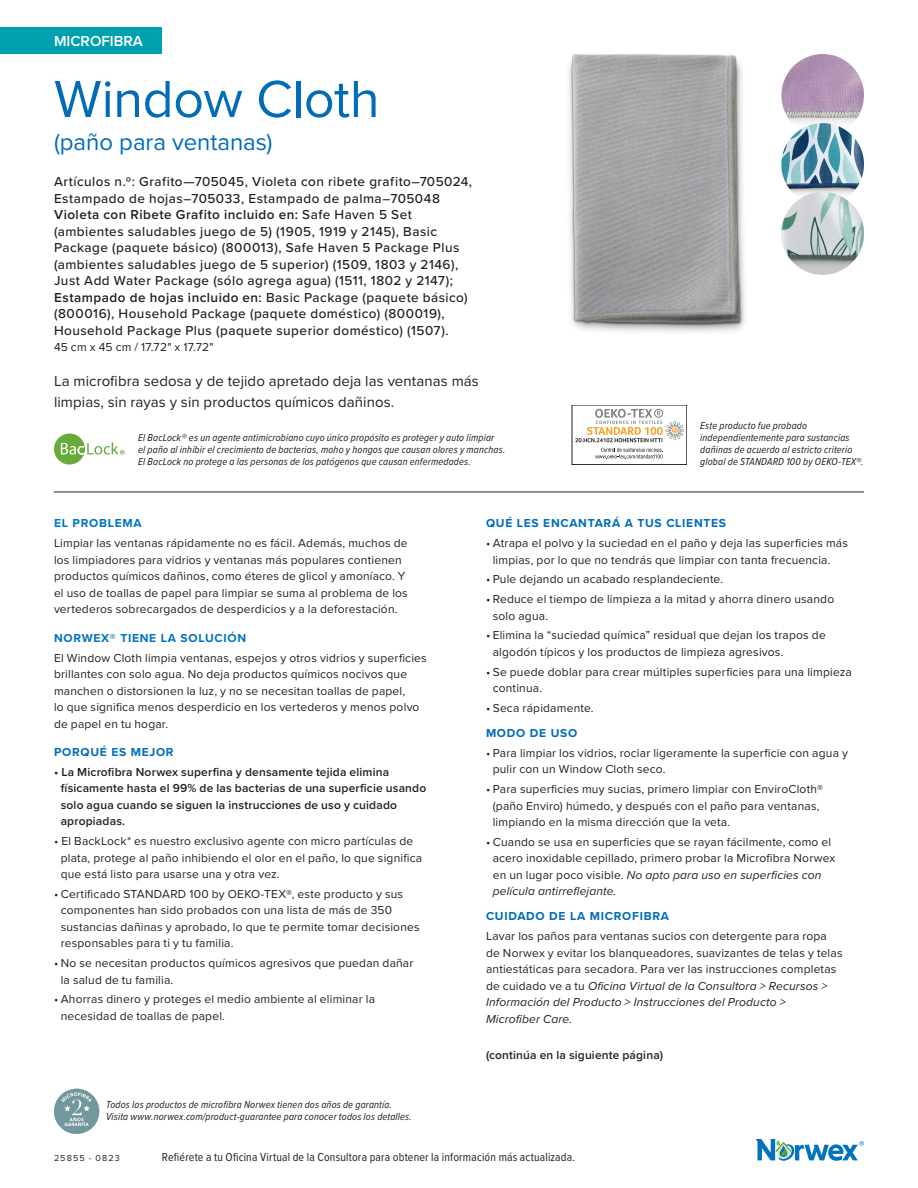
<style>
.page{position:relative;width:918px;height:1188px;background:#fff}
.page>*{position:absolute;margin:0;border:0;box-sizing:border-box;transform-origin:0 0}
.Product_Name{font:54px "Proxima Nova";letter-spacing:-.01em;color:#026cb6}
.Product_Name-2{font:24px "Proxima Nova";letter-spacing:-.005em;color:#026cb6}
.Description{font:15px/21px "Proxima Nova";letter-spacing:.005em;color:#231f20}
.Section_Heading{font:600 15px "Proxima Nova";color:#fff}
.Item_Number{font:500 13.5px/16.5px "Proxima Nova";letter-spacing:.035em;color:#231f20}
.Bullets{font:12px/16.5px "Proxima Nova";letter-spacing:.015em;color:#231f20}
.Body_Copy{font:12px/16.5px "Proxima Nova";letter-spacing:.015em;color:#231f20}
.Bullets-2{font:600 12px/16.5px "Proxima Nova";letter-spacing:.015em;color:#231f20}
.Footer_Disclaimer{font:12px "Proxima Nova Cond";letter-spacing:.015em;color:#231f20}
.Blue_Subhead{font:700 12px "Proxima Nova";letter-spacing:.06em;color:#026cb6}
.Blue_Subhead-2{font:700 12px "Proxima Nova";letter-spacing:.06em;color:#0174bc}
.Continued_pg_1{font:600 12px "Proxima Nova";letter-spacing:.015em;color:#231f20}
.Size{font:12px "Proxima Nova";letter-spacing:.015em;color:#231f20}
.BacLock_Italic{font:italic 10.5px/12px "Proxima Nova Cond";letter-spacing:.015em;color:#231f20}
.Ingredient_Warranty_Italic{font:italic 10.5px/12px "Proxima Nova Cond";letter-spacing:.015em;color:#231f20}
.Footer_Disclaimer-2{font:9px "Proxima Nova";letter-spacing:.125em;color:#231f20}
.s1{font-weight:600}
.s2{font-style:italic}
</style>
<div class="page">
<div style="left:0;top:27px;width:162px;height:27px;background:#00a0af"></div>
<hr style="left:54px;top:492px;width:810px;height:1px;background:#231f20">
<svg style="left:756px;top:1139px;width:108px;height:22px"></svg>
<svg style="left:595px;top:448px;width:68px;height:11px"></svg>
<div style="left:572px;top:405px;width:115px;height:60px;border:1px solid #231f20"></div>
<svg style="left:575px;top:416px;width:109px;height:26px"></svg>
<svg style="left:54px;top:1089px;width:45px;height:45px"></svg>
<img style="left:568px;top:54px;width:296px;height:362px">
<img style="left:781px;top:54px;width:83px;height:83px;border-radius:41px">
<img style="left:781px;top:123px;width:83px;height:83px;border-radius:41px">
<img style="left:781px;top:192px;width:83px;height:83px;border-radius:41px">
<svg style="left:54px;top:434px;width:71px;height:31px"></svg>
<p class="Section_Heading" style="left:54px;top:32px;width:91px">MICROFIBRA</p>
<p class="Product_Name" style="left:54px;top:67px;width:327px">Window Cloth</p>
<p class="Product_Name-2" style="left:54px;top:128px;width:220px">(paño para ventanas)</p>
<p class="Item_Number" style="left:54px;top:174px;width:420px">Artículos n.º: Grafito—705045, Violeta con ribete grafito–705024, Estampado de hojas–705033, Estampado de palma–705048<br><span class="s1">Violeta con Ribete Grafito incluido en:</span> Safe Haven 5 Set (ambientes saludables juego de 5) (1905, 1919 y 2145), Basic Package (paquete básico) (800013), Safe Haven 5 Package Plus (ambientes saludables juego de 5 superior) (1509, 1803 y 2146), Just Add Water Package (sólo agrega agua) (1511, 1802 y 2147); <span class="s1">Estampado de hojas incluido en:</span> Basic Package (paquete básico) (800016), Household Package (paquete doméstico) (800019), Household Package Plus (paquete superior doméstico) (1507).</p>
<p class="Size" style="left:54px;top:340px;width:161px">45 cm x 45 cm / 17.72" x 17.72"</p>
<p class="Description" style="left:54px;top:370px;width:426px">La microfibra sedosa y de tejido apretado deja las ventanas más limpias, sin rayas y sin productos químicos dañinos.</p>
<p class="BacLock_Italic" style="left:138px;top:431px;width:369px">El BacLock® es un agente antimicrobiano cuyo único propósito es proteger y auto limpiar<br>el paño al inhibir el crecimiento de bacterias, moho y hongos que causan olores y manchas.<br>El BacLock no protege a las personas de los patógenos que causan enfermedades.</p>
<p class="BacLock_Italic" style="left:700px;top:419px;width:165px">Este producto fue probado independientemente para sustancias dañinas de acuerdo al estricto criterio global de STANDARD 100 by OEKO-TEX®.</p>
<p class="Blue_Subhead-2" style="left:54px;top:516px;width:89px">EL PROBLEMA</p>
<p class="Body_Copy" style="left:54px;top:535px;width:355px">Limpiar las ventanas rápidamente no es fácil. Además, muchos de los limpiadores para vidrios y ventanas más populares contienen productos químicos dañinos, como éteres de glicol y amoníaco. Y el uso de toallas de papel para limpiar se suma al problema de los vertederos sobrecargados de desperdicios y a la deforestación.</p>
<p class="Blue_Subhead-2" style="left:54px;top:631px;width:194px">NORWEX® TIENE LA SOLUCIÓN</p>
<p class="Body_Copy" style="left:54px;top:650px;width:374px">El Window Cloth limpia ventanas, espejos y otros vidrios y superficies brillantes con solo agua. No deja productos químicos nocivos que manchen o distorsionen la luz, y no se necesitan toallas de papel,<br>lo que significa menos desperdicio en los vertederos y menos polvo de papel en tu hogar.</p>
<p class="Blue_Subhead" style="left:54px;top:745px;width:121px">PORQUÉ ES MEJOR</p>
<p class="Bullets-2" style="left:61px;top:764px;width:367px;text-indent:-7px">• La Microfibra Norwex superfina y densamente tejida elimina físicamente hasta el 99% de las bacterias de una superficie usando solo agua cuando se siguen la instrucciones de uso y cuidado apropiadas.</p>
<p class="Bullets" style="left:61px;top:833px;width:363px;text-indent:-7px">• El BackLock* es nuestro exclusivo agente con micro partículas de plata, protege al paño inhibiendo el olor en el paño, lo que significa que está listo para usarse una y otra vez.</p>
<p class="Bullets" style="left:61px;top:886px;width:360px;text-indent:-7px">• Certificado STANDARD 100 by OEKO-TEX®, este producto y sus componentes han sido probados con una lista de más de 350 sustancias dañinas y aprobado, lo que te permite tomar decisiones responsables para ti y tu familia.</p>
<p class="Bullets" style="left:61px;top:955px;width:354px;text-indent:-7px">• No se necesitan productos químicos agresivos que puedan dañar la salud de tu familia.</p>
<p class="Bullets" style="left:61px;top:991px;width:316px;text-indent:-7px">• Ahorras dinero y proteges el medio ambiente al eliminar la necesidad de toallas de papel.</p>
<p class="Ingredient_Warranty_Italic" style="left:106px;top:1099px;width:307px">Todos los productos de microfibra Norwex tienen dos años de garantía.<br>Visita www.norwex.com/product-guarantee para conocer todos los detalles.</p>
<p class="Blue_Subhead" style="left:486px;top:516px;width:242px">QUÉ LES ENCANTARÁ A TUS CLIENTES</p>
<p class="Bullets" style="left:493px;top:535px;width:357px;text-indent:-7px">• Atrapa el polvo y la suciedad en el paño y deja las superficies más limpias, por lo que no tendrás que limpiar con tanta frecuencia.</p>
<p class="Bullets" style="left:486px;top:571px;width:239px">• Pule dejando un acabado resplandeciente.</p>
<p class="Bullets" style="left:493px;top:591px;width:343px;text-indent:-7px">• Reduce el tiempo de limpieza a la mitad y ahorra dinero usando solo agua.</p>
<p class="Bullets" style="left:493px;top:627px;width:335px;text-indent:-7px">• Elimina la “suciedad química” residual que dejan los trapos de algodón típicos y los productos de limpieza agresivos.</p>
<p class="Bullets" style="left:493px;top:664px;width:361px;text-indent:-7px">• Se puede doblar para crear múltiples superficies para una limpieza continua.</p>
<p class="Bullets" style="left:486px;top:700px;width:109px">• Seca rápidamente.</p>
<p class="Blue_Subhead" style="left:486px;top:726px;width:93px">MODO DE USO</p>
<p class="Bullets" style="left:493px;top:745px;width:357px;text-indent:-7px">• Para limpiar los vidrios, rociar ligeramente la superficie con agua y pulir con un Window Cloth seco.</p>
<p class="Bullets" style="left:493px;top:781px;width:332px;text-indent:-7px">• Para superficies muy sucias, primero limpiar con EnviroCloth® (paño Enviro) húmedo, y después con el paño para ventanas, limpiando en la misma dirección que la veta.</p>
<p class="Bullets" style="left:493px;top:834px;width:344px;text-indent:-7px">• Cuando se usa en superficies que se rayan fácilmente, como el acero inoxidable cepillado, primero probar la Microfibra Norwex en un lugar poco visible. <span class="s2">No apto para uso en superficies con película antirreflejante.</span></p>
<p class="Blue_Subhead" style="left:486px;top:909px;width:185px">CUIDADO DE LA MICROFIBRA</p>
<p class="Body_Copy" style="left:486px;top:928px;width:358px">Lavar los paños para ventanas sucios con detergente para ropa de Norwex y evitar los blanqueadores, suavizantes de telas y telas antiestáticas para secadora. Para ver las instrucciones completas de cuidado ve a tu <span class="s2">Oficina Virtual de la Consultora &gt; Recursos &gt; Información del Producto &gt; Instrucciones del Producto &gt; Microfiber Care.</span></p>
<p class="Continued_pg_1" style="left:486px;top:1048px;width:178px">(continúa en la siguiente página)</p>
<p class="Footer_Disclaimer-2" style="left:54px;top:1152px;width:67px">25855 - 0823</p>
<p class="Footer_Disclaimer" style="left:162px;top:1150px;width:415px">Refiérete a tu Oficina Virtual de la Consultora para obtener la información más actualizada.</p>
</div>
